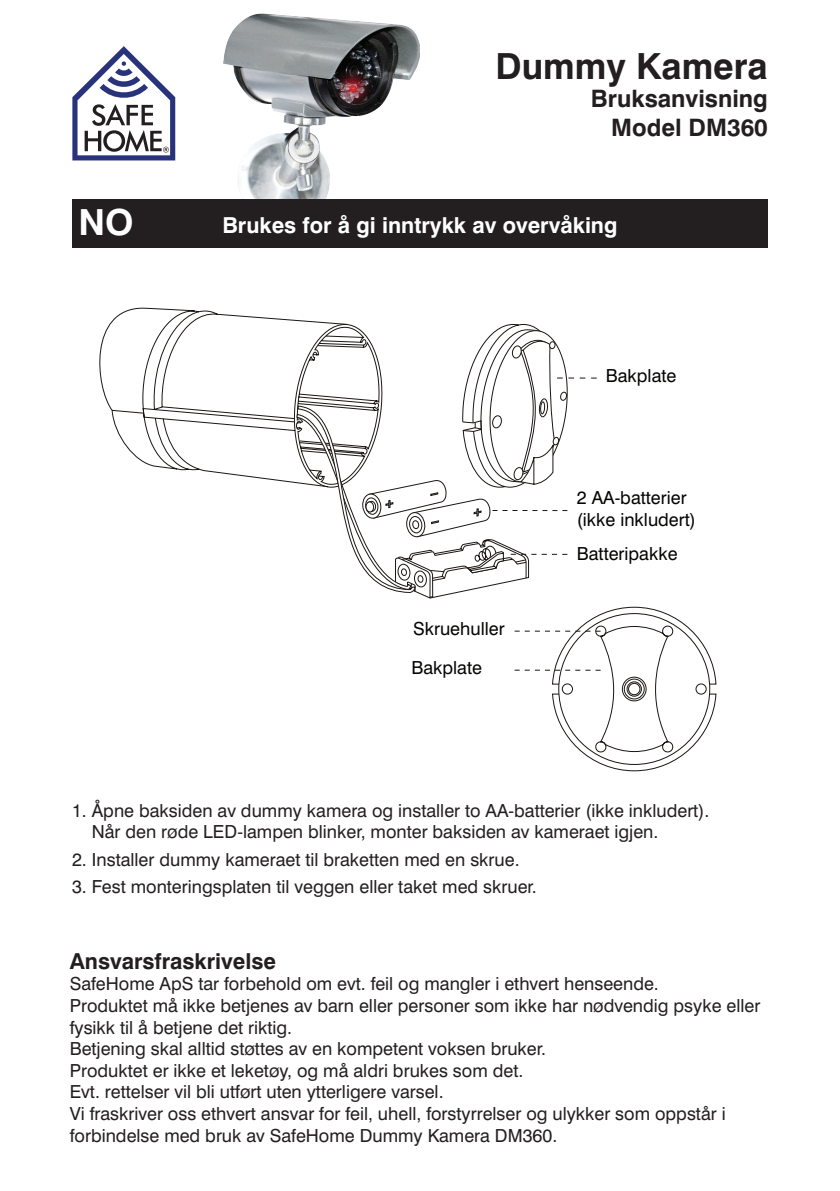
<style>
.page{position:relative;width:840px;height:1191px;background:#fff}
.page>*{position:absolute;margin:0;border:0;box-sizing:border-box;transform-origin:0 0}
.t1{font:700 36px "Swiss 721 BT";color:#231f20}
.t2{font:700 36px "Swiss 721 BT";color:#fff}
.t3{font:700 24px/28.8px "Swiss 721 BT";color:#231f20;text-align:right}
.t4{font:700 22px "Swiss 721 BT";color:#fff}
.t5{font:700 22px "Swiss 721 BT";color:#231f20}
.t6{font:18px/21.6px "Swiss 721 BT";color:#231f20}
.t7{font:18px/38.8px "Swiss 721 BT";color:#040503}
</style>
<div class="page">
<img style="left:223px;top:14px;width:197px;height:186px">
<svg style="left:72px;top:46px;width:103px;height:114px"></svg>
<div style="left:72px;top:200px;width:695px;height:48px;background:#231f20"></div>
<svg style="left:99px;top:307px;width:607px;height:447px"></svg>
<svg style="left:291px;top:323px;width:305px;height:276px"></svg>
<svg style="left:514px;top:630px;width:86px;height:1px"></svg>
<svg style="left:514px;top:669px;width:86px;height:1px"></svg>
<h1 class="t2" style="left:78px;top:200px;width:57px">NO</h1>
<h1 class="t1" style="left:495px;top:44px;width:274px">Dummy Kamera</h1>
<h2 class="t3" style="left:590px;top:84px;width:178px">Bruksanvisning<br>Model DM360</h2>
<p class="t4" style="left:222px;top:211px;width:396px">Brukes for å gi inntrykk av overvåking</p>
<p class="t7" style="left:605px;top:356px;width:72px">Bakplate</p>
<p class="t7" style="left:576px;top:487px;width:120px;line-height:21.6px">2 AA-batterier (ikke inkludert)</p>
<p class="t7" style="left:411px;top:609px;width:95px">Skruehuller<br>Bakplate</p>
<p class="t7" style="left:576px;top:534px;width:102px">Batteripakke</p>
<p class="t6" style="left:92px;top:799px;width:618px;text-indent:-20px">1. Åpne baksiden av dummy kamera og installer to AA-batterier (ikke inkludert).<br>Når den røde LED-lampen blinker, monter baksiden av kameraet igjen.</p>
<p class="t6" style="left:72px;top:848px;width:449px">2. Installer dummy kameraet til braketten med en skrue.</p>
<p class="t6" style="left:72px;top:875px;width:466px">3. Fest monteringsplaten til veggen eller taket med skruer.</p>
<p class="t5" style="left:70px;top:947px;width:208px">Ansvarsfraskrivelse</p>
<p class="t6" style="left:70px;top:973px;width:691px">SafeHome ApS tar forbehold om evt. feil og mangler i ethvert henseende.<br>Produktet må ikke betjenes av barn eller personer som ikke har nødvendig psyke eller fysikk til å betjene det riktig.<br>Betjening skal alltid støttes av en kompetent voksen bruker.<br>Produktet er ikke et leketøy, og må aldri brukes som det.<br>Evt. rettelser vil bli utført uten ytterligere varsel.<br>Vi fraskriver oss ethvert ansvar for feil, uhell, forstyrrelser og ulykker som oppstår i forbindelse med bruk av SafeHome Dummy Kamera DM360.</p>
</div>
